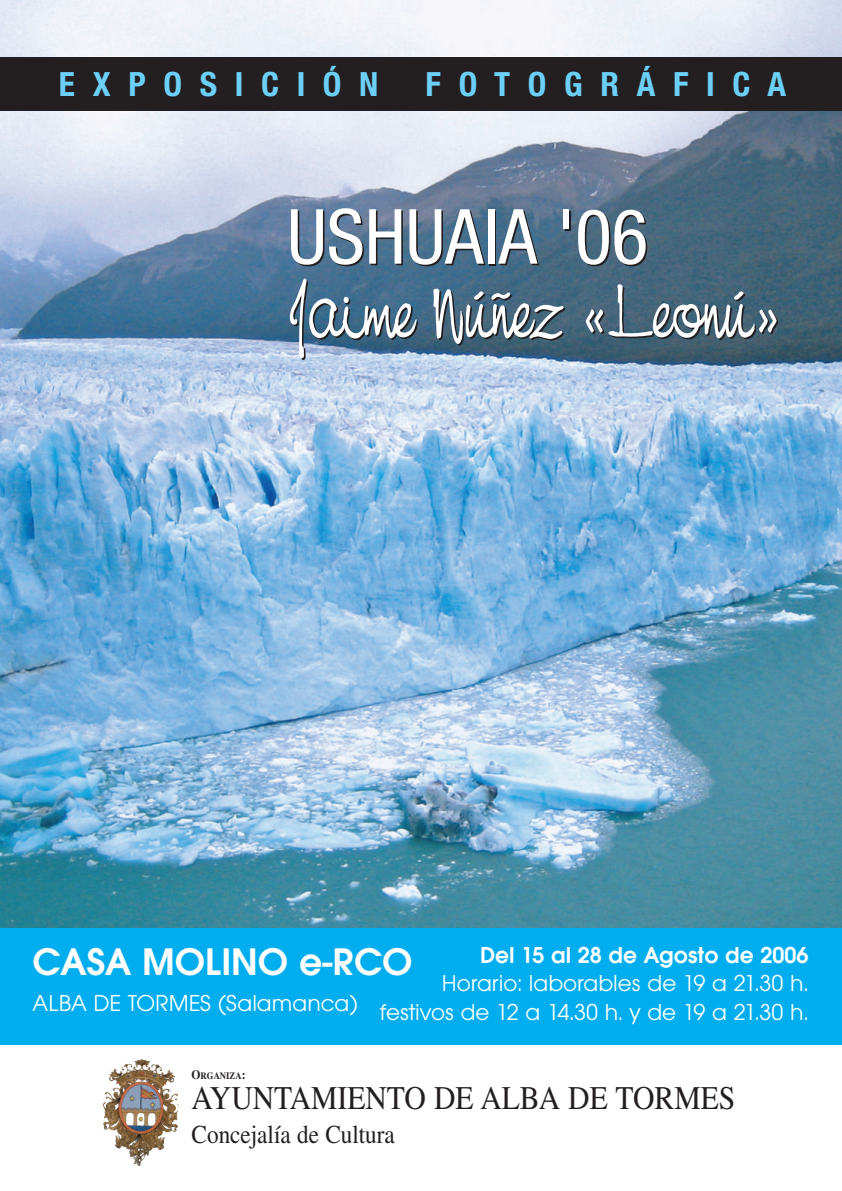
<style>
.page{position:relative;width:842px;height:1191px;background:#fff}
.page>*{position:absolute;margin:0;border:0;box-sizing:border-box;transform-origin:0 0}
.t1{font:76.1px "Nevison Cas D";color:#fff}
.t2{font:condensed 76.1px "Helvetica Neue";color:#fff}
.t3{font:600 40px "Avant Garde ITC";color:#fff}
.t4{font:700 condensed 33.5px "Helvetica Neue";letter-spacing:.53em;color:#6bcff6}
.t5{font:33px "Times";color:#231f20;scale:.9 1}
.t6{font:25.8px "Times";color:#231f20;scale:.9 1}
.t7{font:24px/28.8px "Avant Garde ITC";color:#fff;text-align:right}
.t8{font:600 24px "Avant Garde ITC";color:#fff}
.t9{font:700 9.7px "Times";color:#231f20;scale:.9 1}
.s1{font-size:12.9px}
</style>
<div class="page">
<img style="left:0;top:0;width:842px;height:928px">
<div style="left:0;top:928px;width:842px;height:116px;background:#00aeef"></div>
<div style="left:0;top:58px;width:842px;height:53px;background:#231f20"></div>
<img style="left:109px;top:1059px;width:32px;height:32px">
<h3 class="t4" style="left:59px;top:72px;width:321px">EXPOSICIÓN</h3>
<h3 class="t4" style="left:425px;top:72px;width:362px">FOTOGRÁFICA</h3>
<h1 class="t2" style="left:287px;top:209px;width:363px">USHUAIA '06</h1>
<h1 class="t1" style="left:287px;top:282px;width:496px">Jaime Núñez «Leonú»</h1>
<p class="t8" style="left:480px;top:945px;width:330px">Del 15 al 28 de Agosto de 2006</p>
<p class="t7" style="left:380px;top:971px;width:430px">Horario: laborables de 19 a 21.30 h. festivos de 12 a 14.30 h. y de 19 a 21.30 h.</p>
<h2 class="t3" style="left:33px;top:946px;width:381px">CASA MOLINO e-RCO</h2>
<p class="t7" style="left:33px;top:990px;width:327px">ALBA DE TORMES (Salamanca)</p>
<p class="t9" style="left:192px;top:1072px;width:61px"><span class="s1">O</span>RGANIZA<span class="s1">:</span></p>
<h3 class="t5" style="left:192px;top:1085px;width:606px">AYUNTAMIENTO DE ALBA DE TORMES</h3>
<p class="t6" style="left:192px;top:1125px;width:227px">Concejalía de Cultura</p>
</div>
